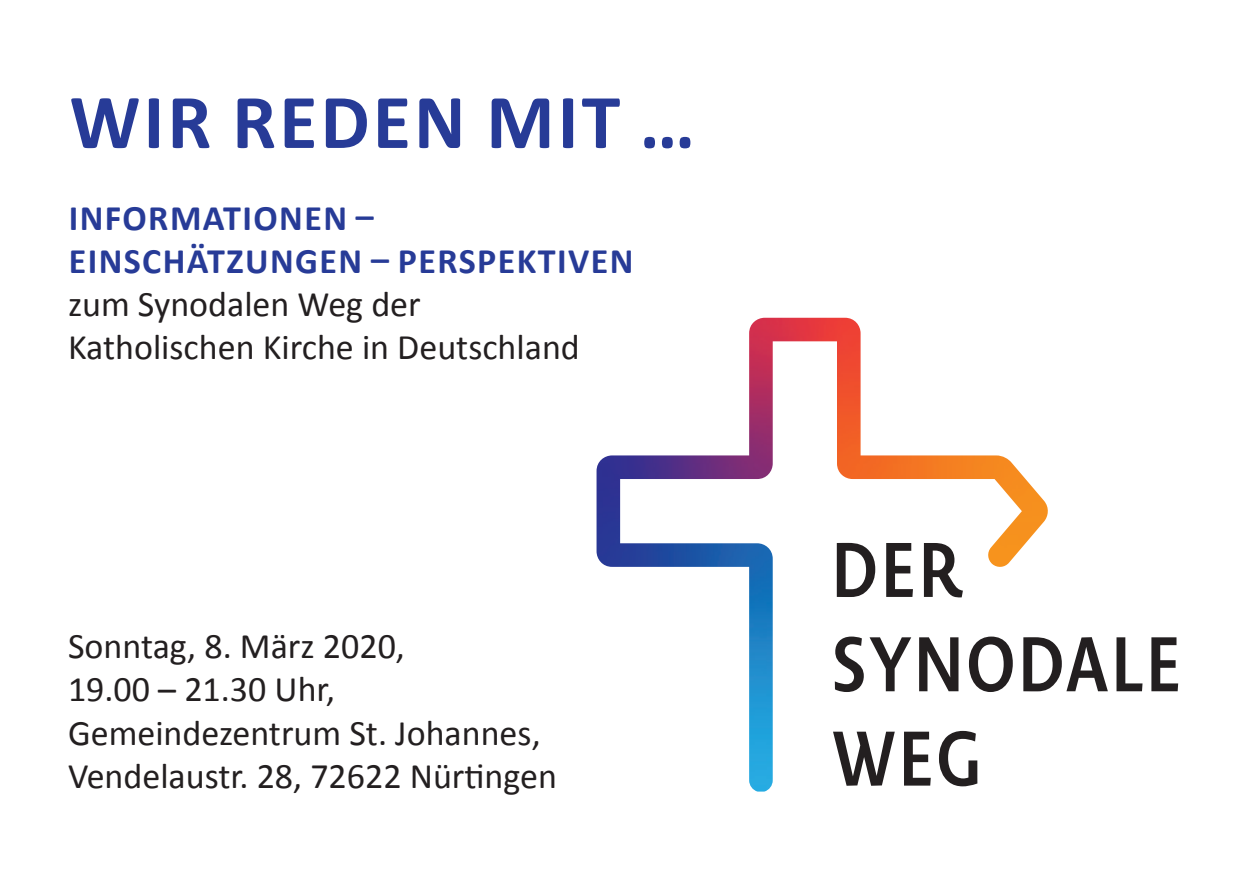
<style>
.page{position:relative;width:1259px;height:893px;background:#fff}
.page>*{position:absolute;margin:0;border:0;box-sizing:border-box;transform-origin:0 0}
.t1{font:700 78.3px "Calibri";letter-spacing:.04em;color:#273b97}
.t2{font:36px/43.2px "Calibri";color:#231f20}
.t3{font:700 36px/43.2px "Calibri";letter-spacing:.04em;color:#273b97}
</style>
<div class="page">
<svg style="left:1049px;top:637px;width:59px;height:54px"></svg>
<svg style="left:1116px;top:637px;width:26px;height:54px"></svg>
<svg style="left:1151px;top:637px;width:27px;height:54px"></svg>
<img style="left:596px;top:318px;width:453px;height:474px">
<p class="t1" style="left:70px;top:72px;width:627px">WIR REDEN MIT …</p>
<p class="t3" style="left:69px;top:196px;width:566px">INFORMATIONEN –<br>EINSCHÄTZUNGEN – PERSPEKTIVEN</p>
<p class="t2" style="left:68px;top:283px;width:513px">zum Synodalen Weg der<br>Katholischen Kirche in Deutschland</p>
<p class="t2" style="left:68px;top:625px;width:490px">Sonntag, 8. März 2020,<br>19.00 – 21.30 Uhr,<br>Gemeindezentrum St. Johannes,<br>Vendelaustr. 28, 72622 Nürtingen</p>
</div>
